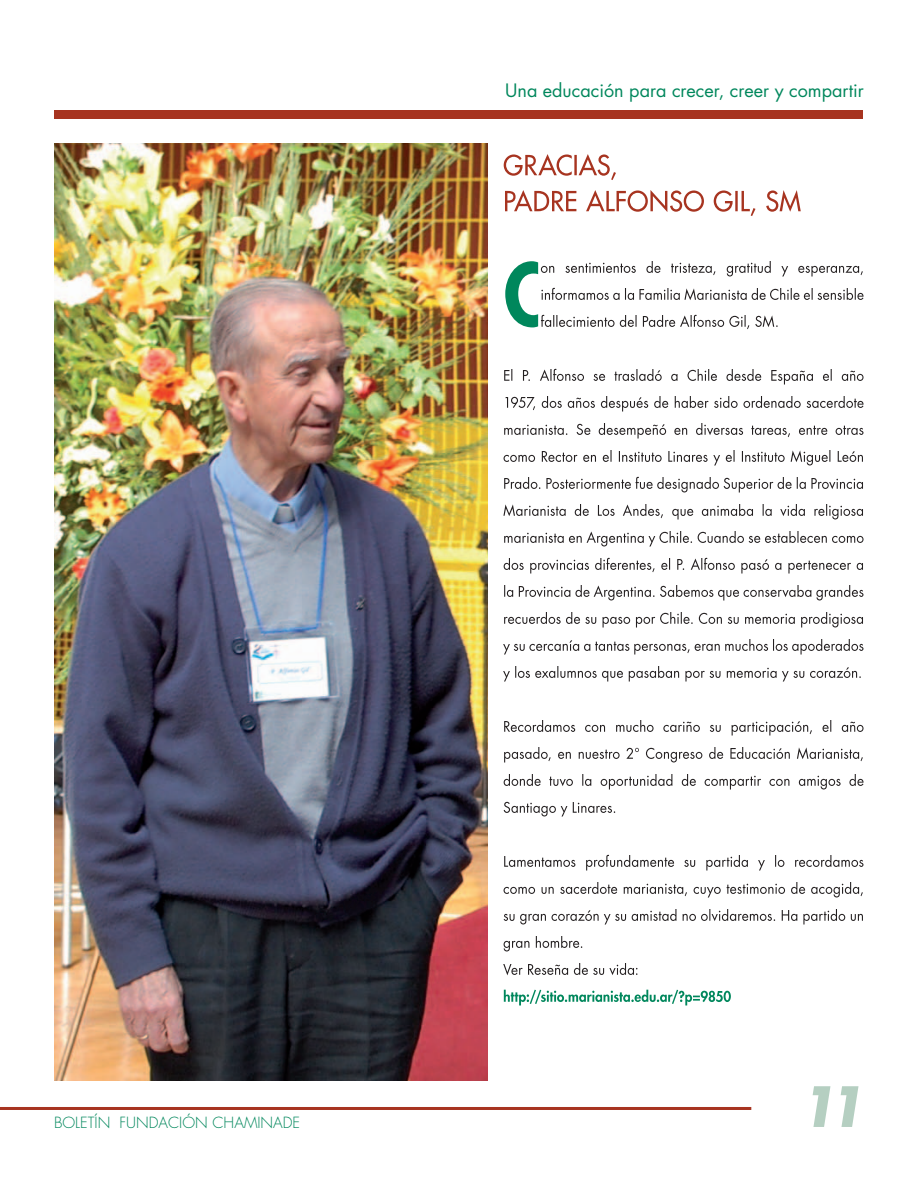
<style>
.page{position:relative;width:918px;height:1188px;background:#fff}
.page>*{position:absolute;margin:0;border:0;box-sizing:border-box;transform-origin:0 0}
.t1{font:italic 700 54px "Futura Std";color:#b5cfc1}
.t2{font:18px "Futura Std";color:#00875c}
.t3{font:300 15px "Futura Std";color:#00875c}
</style>
<div class="page">
<div style="left:54px;top:110px;width:808px;height:8px;background:#a73420"></div>
<hr style="left:0;top:1107px;width:751px;height:3px;background:#a73420">
<svg style="left:505px;top:190px;width:296px;height:26px"></svg>
<svg style="left:504px;top:154px;width:112px;height:26px"></svg>
<svg style="left:504px;top:990px;width:227px;height:15px"></svg>
<svg style="left:503px;top:963px;width:135px;height:12px"></svg>
<svg style="left:504px;top:936px;width:78px;height:15px"></svg>
<svg style="left:504px;top:909px;width:359px;height:16px"></svg>
<svg style="left:504px;top:882px;width:359px;height:16px"></svg>
<svg style="left:504px;top:855px;width:359px;height:16px"></svg>
<svg style="left:504px;top:802px;width:111px;height:15px"></svg>
<svg style="left:504px;top:774px;width:360px;height:16px"></svg>
<svg style="left:504px;top:747px;width:359px;height:16px"></svg>
<svg style="left:504px;top:720px;width:360px;height:16px"></svg>
<svg style="left:503px;top:666px;width:358px;height:16px"></svg>
<svg style="left:503px;top:639px;width:360px;height:16px"></svg>
<svg style="left:504px;top:612px;width:359px;height:16px"></svg>
<svg style="left:504px;top:585px;width:359px;height:16px"></svg>
<svg style="left:504px;top:558px;width:359px;height:16px"></svg>
<svg style="left:504px;top:531px;width:360px;height:16px"></svg>
<svg style="left:503px;top:504px;width:360px;height:16px"></svg>
<svg style="left:504px;top:477px;width:359px;height:16px"></svg>
<svg style="left:504px;top:450px;width:359px;height:16px"></svg>
<svg style="left:504px;top:423px;width:359px;height:16px"></svg>
<svg style="left:505px;top:396px;width:359px;height:16px"></svg>
<svg style="left:504px;top:369px;width:360px;height:16px"></svg>
<svg style="left:505px;top:261px;width:359px;height:68px"></svg>
<img style="left:54px;top:143px;width:434px;height:937px">
<p class="t2" style="left:505px;top:79px;width:360px">Una educación para crecer, creer y compartir</p>
<p class="t3" style="left:54px;top:1114px;width:248px">BOLETÍN FUNDACIÓN CHAMINADE</p>
<h1 class="t1" style="left:799px;top:1071px;width:67px">11</h1>
</div>
